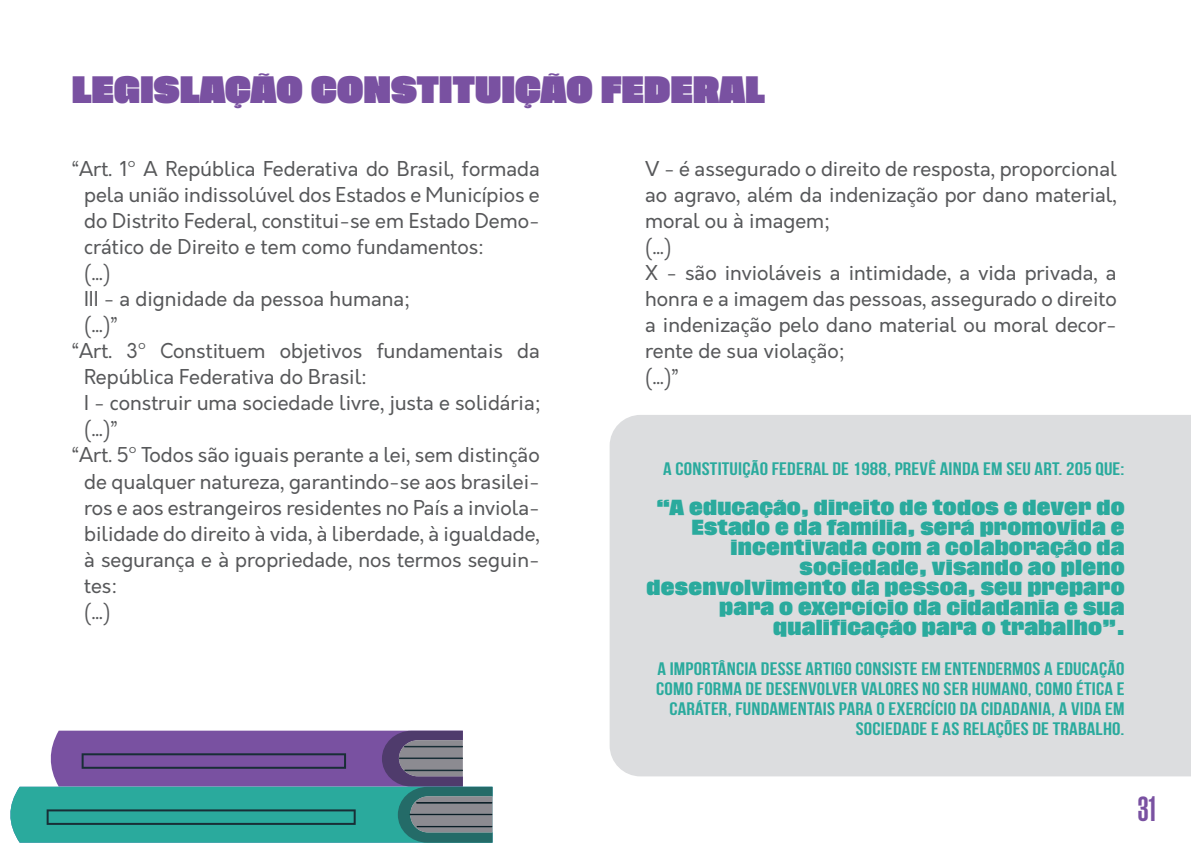
<style>
.page{position:relative;width:1191px;height:851px;background:#fff}
.page>*{position:absolute;margin:0;border:0;box-sizing:border-box;transform-origin:0 0}
.t1{font:28px "Tusker Grotesk 7800 Super";letter-spacing:.01em;color:#7951a1;scale:1.17 1}
.t2{font:500 26px "Tusker Grotesk 4500";color:#7951a1}
.t3{font:20px/26px "Orkney";color:#57585a}
.t4{font:700 18px/20px "Bebas Neue";letter-spacing:.01em;color:#2aaa9d;text-align:right;scale:1.17 1}
.t5{font:700 16px/20px "Tusker Grotesk 7700";letter-spacing:.01em;color:#2aaa9d;text-align:right;scale:1.17 1}
</style>
<div class="page">
<div style="left:609px;top:415px;width:582px;height:361px;background:#dcdddf"></div>
<svg style="left:10px;top:730px;width:482px;height:112px;background:#5e849c"></svg>
<h1 class="t1" style="left:72px;top:73px;width:593px">LEGISLAÇÃO CONSTITUIÇÃO FEDERAL</h1>
<p class="t3" style="left:70px;top:156px;width:471px">“Art. 1º A República Federativa do Brasil, formada</p>
<p class="t3" style="left:84px;top:182px;width:457px">pela união indissolúvel dos Estados e Municípios e</p>
<p class="t3" style="left:84px;top:208px;width:457px">do Distrito Federal, constitui-se em Estado Demo-</p>
<p class="t3" style="left:84px;top:234px;width:401px">crático de Direito e tem como fundamentos:</p>
<p class="t3" style="left:84px;top:260px;width:28px">(...)</p>
<p class="t3" style="left:84px;top:286px;width:328px">III - a dignidade da pessoa humana;</p>
<p class="t3" style="left:84px;top:312px;width:36px">(...)”</p>
<p class="t3" style="left:70px;top:338px;width:471px">“Art. 3º Constituem objetivos fundamentais da</p>
<p class="t3" style="left:84px;top:364px;width:284px">República Federativa do Brasil:</p>
<p class="t3" style="left:84px;top:390px;width:458px">I - construir uma sociedade livre, justa e solidária;</p>
<p class="t3" style="left:84px;top:416px;width:36px">(...)”</p>
<p class="t3" style="left:70px;top:442px;width:471px">“Art. 5º Todos são iguais perante a lei, sem distinção</p>
<p class="t3" style="left:84px;top:468px;width:457px">de qualquer natureza, garantindo-se aos brasilei-</p>
<p class="t3" style="left:84px;top:494px;width:457px">ros e aos estrangeiros residentes no País a inviola-</p>
<p class="t3" style="left:84px;top:520px;width:457px">bilidade do direito à vida, à liberdade, à igualdade,</p>
<p class="t3" style="left:84px;top:546px;width:457px">à segurança e à propriedade, nos termos seguin-</p>
<p class="t3" style="left:84px;top:572px;width:35px">tes:</p>
<p class="t3" style="left:84px;top:598px;width:28px">(...)</p>
<p class="t3" style="left:645px;top:156px;width:473px">V - é assegurado o direito de resposta, proporcional ao agravo, além da indenização por dano material, moral ou à imagem;<br>(...)<br>X - são invioláveis a intimidade, a vida privada, a honra e a imagem das pessoas, assegurado o direito a indenização pelo dano material ou moral decor&shy;rente de sua violação;<br>(...)”</p>
<p class="t4" style="left:663px;top:458px;width:396px">A CONSTITUIÇÃO FEDERAL DE 1988, PREVÊ AINDA EM SEU ART. 205 QUE:</p>
<p class="t5" style="left:646px;top:498px;width:410px">“A educação, direito de todos e dever do Estado e da família, será promovida e incentivada com a colaboração da sociedade, visando ao pleno desenvolvimento da pessoa, seu preparo para o exercício da cidadania e sua qualificação para o trabalho”.</p>
<p class="t4" style="left:656px;top:658px;width:402px">A IMPORTÂNCIA DESSE ARTIGO CONSISTE EM ENTENDERMOS A EDUCAÇÃO COMO FORMA DE DESENVOLVER VALORES NO SER HUMANO, COMO ÉTICA E CARÁTER, FUNDAMENTAIS PARA O EXERCÍCIO DA CIDADANIA, A VIDA EM SOCIEDADE E AS RELAÇÕES DE TRABALHO.</p>
<h2 class="t2" style="left:1137px;top:793px;width:20px">31</h2>
</div>
